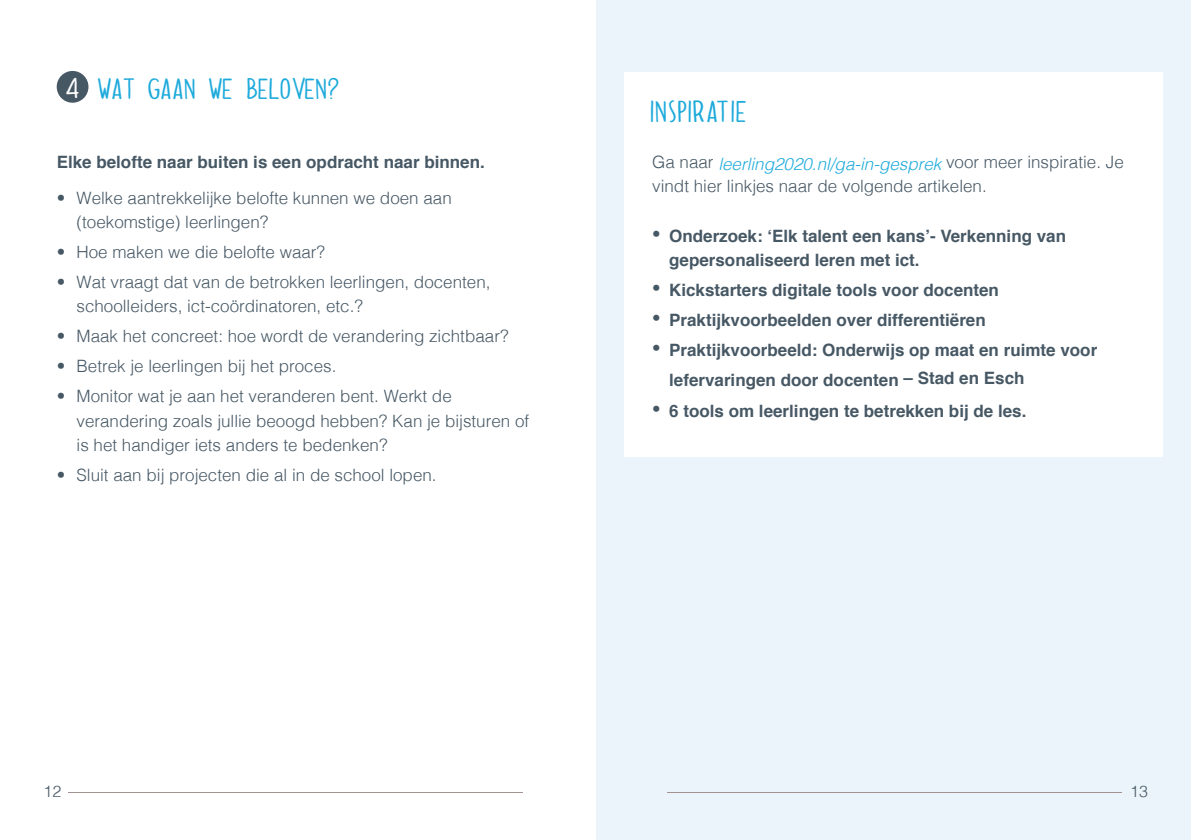
<style>
.page{position:relative;width:1191px;height:840px;background:#fff}
.page>*{position:absolute;margin:0;border:0;box-sizing:border-box;transform-origin:0 0}
.t1{font:24.8px "Dolce Caffe";letter-spacing:.025em;color:#1eaadb}
.t2{font:24px "Dolce Caffe";color:#1eaadb}
.t3{font:300 17px/24px "Helvetica";color:#475865}
.t4{font:700 17px/24px "Helvetica";color:#475865}
.t5{font:300 16px "Helvetica";color:#475865}
.s1{font-size:20px;color:#fff}
.s2{color:#fff}
.s3{font-style:italic;color:#1eaadb}
.s4{font-weight:300}
</style>
<div class="page">
<div style="left:596px;top:0;width:595px;height:839px;background:#eaf4fa"></div>
<hr style="left:667px;top:791px;width:455px;height:1px;background:#a19390">
<div style="left:624px;top:72px;width:538px;height:384px;background:#fff"></div>
<hr style="left:69px;top:791px;width:454px;height:1px;background:#a19390">
<div style="left:57px;top:71px;width:31px;height:32px;background:#475865;border-radius:50%"></div>
<h2 class="t2" style="left:53px;top:72px;width:290px"><span class="s1">4</span> <span class="s2">4</span> WAT GAAN WE BELOVEN?</h2>
<p class="t4" style="left:57px;top:150px;width:429px">Elke belofte naar buiten is een opdracht naar binnen.</p>
<p class="t3" style="left:77px;top:185px;width:377px;text-indent:-20px">• Welke aantrekkelijke belofte kunnen we doen aan (toekomstige) leerlingen?</p>
<p class="t3" style="left:57px;top:239px;width:270px">• Hoe maken we die belofte waar?</p>
<p class="t3" style="left:77px;top:269px;width:415px;text-indent:-20px">• Wat vraagt dat van de betrokken leerlingen, docenten, schoolleiders, ict-coördinatoren, etc.?</p>
<p class="t3" style="left:57px;top:323px;width:453px">• Maak het concreet: hoe wordt de verandering zichtbaar?</p>
<p class="t3" style="left:57px;top:353px;width:281px">• Betrek je leerlingen bij het proces.</p>
<p class="t3" style="left:77px;top:383px;width:454px;text-indent:-20px">• Monitor wat je aan het veranderen bent. Werkt de verandering zoals jullie beoogd hebben? Kan je bijsturen of is het handiger iets anders te bedenken?</p>
<p class="t3" style="left:57px;top:461px;width:381px">• Sluit aan bij projecten die al in de school lopen.</p>
<p class="t5" style="left:44px;top:777px;width:19px">12</p>
<h1 class="t1" style="left:650px;top:94px;width:100px">INSPIRATIE</h1>
<p class="t3" style="left:652px;top:152px;width:473px;line-height:22px">Ga naar <span class="s3">leerling2020.nl/ga-in-gesprek</span> voor meer inspiratie. Je vindt hier linkjes naar de volgende artikelen.</p>
<p class="t4" style="left:669px;top:224px;width:398px;text-indent:-17px"><span class="s4">•</span> Onderzoek: ‘Elk talent een kans’- Verkenning van gepersonaliseerd leren met ict.</p>
<p class="t4" style="left:652px;top:278px;width:348px"><span class="s4">•</span> Kickstarters digitale tools voor docenten</p>
<p class="t4" style="left:652px;top:308px;width:335px"><span class="s4">•</span> Praktijkvoorbeelden over differentiëren</p>
<p class="t4" style="left:669px;top:335px;width:429px;line-height:30px;text-indent:-17px"><span class="s4">•</span> Praktijkvoorbeeld: Onderwijs op maat en ruimte voor lefervaringen door docenten – Stad en Esch</p>
<p class="t4" style="left:652px;top:398px;width:376px"><span class="s4">•</span> 6 tools om leerlingen te betrekken bij de les.</p>
<p class="t5" style="left:1130px;top:777px;width:19px">13</p>
</div>
